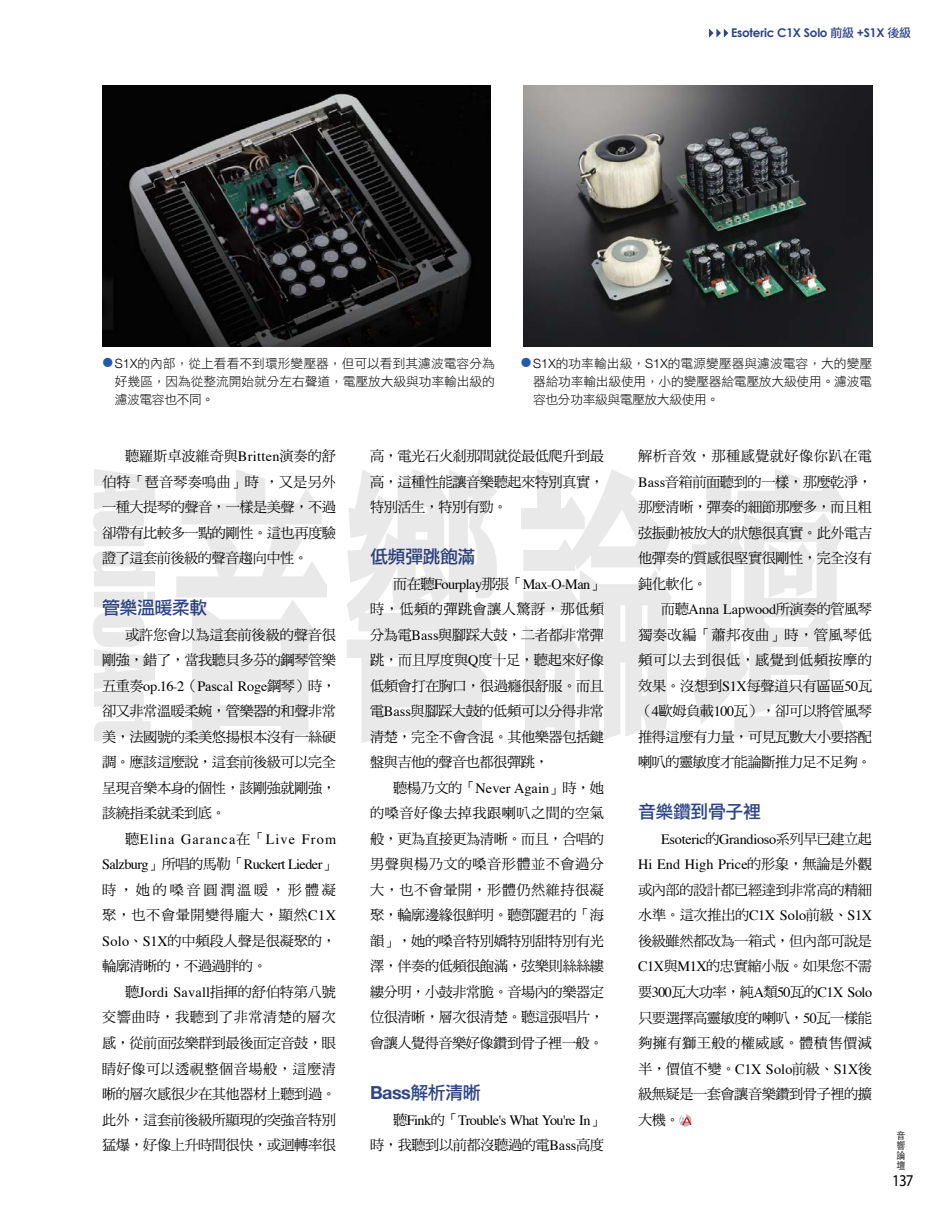
<style>
.page{position:relative;width:936px;height:1212px;background:#fff}
.page>*{position:absolute;margin:0;border:0;box-sizing:border-box;transform-origin:0 0}
.t1{font:18px "DF Li Hei Std W5";letter-spacing:-.03em;color:#2d4486}
.t2{font:700 18px "Helvetica Neue";color:#2d4486}
.t3{font:16.5px "Myriad Pro";color:#000;scale:.91 1}
.t4{font:14.25px/25.5px "DF Ming Std W5";letter-spacing:-.035em;color:#000;text-align:justify}
.t5{font:14.25px/25.5px "Times";letter-spacing:-.02em;color:#000;text-align:right}
.t6{font:14.25px/25.5px "Times";letter-spacing:-.04em;color:#000;text-align:right}
.t7{font:14.25px/25.5px "DF Ming Std W5";letter-spacing:-.015em;color:#000;text-align:right}
.t8{font:14.25px "Times";letter-spacing:.02em;color:#000}
.t9{font:12.75px/18px "DF Li Hei Std W3";letter-spacing:-.015em;color:#000;text-align:justify}
.t10{font:700 12px "Century Gothic";letter-spacing:-.02em;color:#2d4486}
.t11{font:300 9.9px/10.2px "ST Heiti TC";color:#000;text-align:justify;scale:.91 1}
.s1{font-family:"DF Li Hei Std W5";font-weight:400}
.s2{font-family:"Helvetica Neue";font-weight:300}
.s3{font-family:"Times"}
.s4{font-family:"DF Ming Std W5"}
</style>
<div class="page">
<div style="left:679px;top:1114px;width:12px;height:12px;background:#bbb9b7;border-radius:50%"></div>
<svg style="left:679px;top:1114px;width:12px;height:11px"></svg>
<img style="left:102px;top:85px;width:388px;height:262px">
<img style="left:523px;top:85px;width:349px;height:262px">
<svg style="left:709px;top:29px;width:19px;height:9px"></svg>
<img style="left:94px;top:469px;width:748px;height:274px">
<p class="t10" style="left:731px;top:26px;width:181px">Esoteric C1X Solo <span class="s1">前級</span> +S1X <span class="s1">後級</span></p>
<p class="t9" style="left:115px;top:354px;width:381px"><span class="s2">S1X</span>的內部，從上看看不到環形變壓器，但可以看到其濾波電容分為好幾區，因為從整流開始就分左右聲道，電壓放大級與功率輸出級的濾波電容也不同。</p>
<p class="t9" style="left:533px;top:354px;width:340px"><span class="s2">S1X</span>的功率輸出級，<span class="s2">S1X</span>的電源變壓器與濾波電容，大的變壓器給功率輸出級使用，小的變壓器給電壓放大級使用。濾波電容也分功率級與電壓放大級使用。</p>
<p class="t4" style="left:102px;top:443px;width:235px;text-indent:23px">聽羅斯卓波維奇與<span class="s3">Britten</span>演奏的舒伯特「琶音琴奏鳴曲」時，又是另外一種大提琴的聲音，一樣是美聲，不過卻帶有比較多一點的剛性。這也再度驗證了這套前後級的聲音趨向中性。</p>
<p class="t1" style="left:102px;top:598px;width:107px">管樂溫暖柔軟</p>
<p class="t7" style="left:102px;top:622px;width:235px">或許您會以為這套前後級的聲音很<br>剛強，錯了，當我聽貝多芬的鋼琴管樂</p>
<p class="t5" style="left:102px;top:672px;width:235px"><span class="s4">五重奏</span>op.16-2<span class="s4">（</span>Pascal Roge<span class="s4">鋼琴）時，</span></p>
<p class="t4" style="left:102px;top:698px;width:235px">卻又非常溫暖柔婉，管樂器的和聲非常美，法國號的柔美悠揚根本沒有一絲硬調。應該這麼說，這套前後級可以完全呈現音樂本身的個性，該剛強就剛強，該繞指柔就柔到底。</p>
<p class="t6" style="left:102px;top:825px;width:235px"><span class="s4">聽</span>Elina Garanca<span class="s4">在「</span>Live From<br>Salzburg<span class="s4">」所唱的馬勒「</span>Ruckert Lieder<span class="s4">」</span></p>
<p class="t4" style="left:102px;top:877px;width:235px">時，她的嗓音圓潤溫暖，形體凝聚，也不會暈開變得龐大，顯然<span class="s3">C1X Solo</span>、<span class="s3">S1X</span>的中頻段人聲是很凝聚的，輪廓清晰的，不過過胖的。</p>
<p class="t8" style="left:125px;top:979px;width:212px"><span class="s4">聽</span>Jordi Savall<span class="s4">指揮的舒伯特第八號</span></p>
<p class="t4" style="left:102px;top:1004px;width:235px">交響曲時，我聽到了非常清楚的層次感，從前面弦樂群到最後面定音鼓，眼睛好像可以透視整個音場般，這麼清晰的層次感很少在其他器材上聽到過。此外，這套前後級所顯現的突強音特別猛爆，好像上升時間很快，或迴轉率很</p>
<p class="t4" style="left:370px;top:443px;width:235px">高，電光石火剎那間就從最低爬升到最高，這種性能讓音樂聽起來特別真實，特別活生，特別有勁。</p>
<p class="t1" style="left:370px;top:547px;width:107px">低頻彈跳飽滿</p>
<p class="t5" style="left:393px;top:570px;width:212px"><span class="s4">而在聽</span>Fourplay<span class="s4">那張「</span>Max-O-Man<span class="s4">」</span></p>
<p class="t4" style="left:370px;top:596px;width:235px">時，低頻的彈跳會讓人驚訝，那低頻分為電<span class="s3">Bass</span>與腳踩大鼓，二者都非常彈跳，而且厚度與<span class="s3">Q</span>度十足，聽起來好像低頻會打在胸口，很過癮很舒服。而且電<span class="s3">Bass</span>與腳踩大鼓的低頻可以分得非常清楚，完全不會含混。其他樂器包括鍵盤與吉他的聲音也都很彈跳，</p>
<p class="t4" style="left:370px;top:775px;width:235px;text-indent:23px">聽楊乃文的「<span class="s3">Never Again</span>」時，她的嗓音好像去掉我跟喇叭之間的空氣般，更為直接更為清晰。而且，合唱的男聲與楊乃文的嗓音形體並不會過分大，也不會暈開，形體仍然維持很凝聚，輪廓邊緣很鮮明。聽鄧麗君的「海韻」，她的嗓音特別嬌特別甜特別有光澤，伴奏的低頻很飽滿，弦樂則絲絲縷縷分明，小鼓非常脆。音場內的樂器定位很清晰，層次很清楚。聽這張唱片，會讓人覺得音樂好像鑽到骨子裡一般。</p>
<p class="t2" style="left:370px;top:1078px;width:112px">Bass<span class="s1">解析清晰</span></p>
<p class="t6" style="left:393px;top:1106px;width:212px"><span class="s4">聽</span>Fink<span class="s4">的「</span>Trouble's What You're In<span class="s4">」</span></p>
<p class="t4" style="left:370px;top:1132px;width:235px">時，我聽到以前都沒聽過的電<span class="s3">Bass</span>高度</p>
<p class="t4" style="left:638px;top:443px;width:235px">解析音效，那種感覺就好像你趴在電<span class="s3">Bass</span>音箱前面聽到的一樣，那麼乾淨，那麼清晰，彈奏的細節那麼多，而且粗弦振動被放大的狀態很真實。此外電吉他彈奏的質感很堅實很剛性，完全沒有鈍化軟化。</p>
<p class="t5" style="left:661px;top:595px;width:212px"><span class="s4">而聽</span>Anna Lapwood<span class="s4">所演奏的管風琴</span></p>
<p class="t4" style="left:638px;top:622px;width:235px">獨奏改編「蕭邦夜曲」時，管風琴低頻可以去到很低，感覺到低頻按摩的效果。沒想到<span class="s3">S1X</span>每聲道只有區區<span class="s3">50</span>瓦（<span class="s3">4</span>歐姆負載<span class="s3">100</span>瓦），卻可以將管風琴推得這麼有力量，可見瓦數大小要搭配喇叭的靈敏度才能論斷推力足不足夠。</p>
<p class="t1" style="left:638px;top:802px;width:124px">音樂鑽到骨子裡</p>
<p class="t5" style="left:638px;top:825px;width:235px">Esoteric<span class="s4">的</span>Grandioso<span class="s4">系列早已建立起<br></span>Hi End High Price<span class="s4">的形象，無論是外觀</span></p>
<p class="t4" style="left:638px;top:877px;width:235px">或內部的設計都已經達到非常高的精細水準。這次推出的<span class="s3">C1X Solo</span>前級、<span class="s3">S1X</span>後級雖然都改為一箱式，但內部可說是<span class="s3">C1X</span>與<span class="s3">M1X</span>的忠實縮小版。如果您不需</p>
<p class="t6" style="left:638px;top:978px;width:235px"><span class="s4">要</span>300<span class="s4">瓦大功率，純</span>A<span class="s4">類</span>50<span class="s4">瓦的</span>C1X Solo</p>
<p class="t4" style="left:638px;top:1004px;width:235px">只要選擇高靈敏度的喇叭，<span class="s3">50</span>瓦一樣能夠擁有獅王般的權威感。體積售價減半，價值不變。<span class="s3">C1X Solo</span>前級、<span class="s3">S1X</span>後級無疑是一套會讓音樂鑽到骨子裡的擴大機。</p>
<p class="t11" style="left:896px;top:1129px;width:11px">音響論壇</p>
<p class="t3" style="left:892px;top:1170px;width:25px">137</p>
</div>
